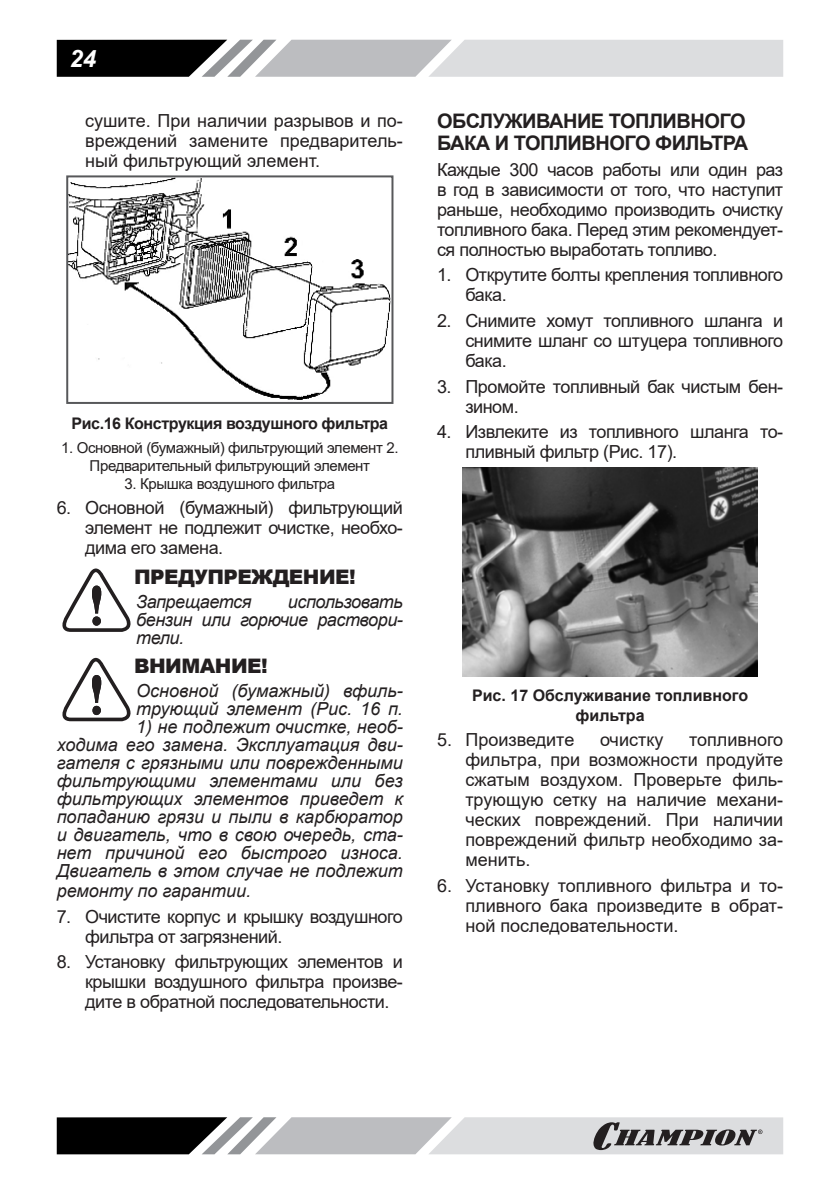
<style>
.page{position:relative;width:840px;height:1191px;background:#fff}
.page>*{position:absolute;margin:0;border:0;box-sizing:border-box;transform-origin:0 0}
.t1{font:italic 700 24px "Arial";color:#fff}
.t2{font:700 20px/22px "Arial";letter-spacing:-.025em;color:#231f20}
.t3{font:900 20px "Arial";letter-spacing:-.025em;color:#231f20}
.t4{font:18px/20px "Arial";letter-spacing:-.025em;color:#231f20;text-align:justify}
.t5{font:italic 18px/18px "Arial";color:#231f20;text-align:justify}
.t6{font:18px "Arial";color:#231f20}
.t7{font:italic 18px "Arial";letter-spacing:-.025em;color:#231f20}
.t8{font:700 16px/19.2px "Arial";letter-spacing:-.015em;color:#231f20;text-align:center}
.t9{font:15px/18px "Arial";letter-spacing:-.025em;color:#231f20;text-align:center}
</style>
<div class="page">
<svg style="left:57px;top:40px;width:725px;height:37px;background:#a7a8a9"></svg>
<svg style="left:57px;top:1117px;width:725px;height:37px;background:#9c9c9e"></svg>
<img style="left:69px;top:178px;width:321px;height:222px">
<div style="left:66px;top:175px;width:327px;height:229px;border:2px solid #57585a"></div>
<svg style="left:62px;top:568px;width:69px;height:64px"></svg>
<svg style="left:62px;top:658px;width:69px;height:63px"></svg>
<img style="left:462px;top:467px;width:295px;height:209px">
<h1 class="t1" style="left:70px;top:44px;width:28px">24</h1>
<p class="t4" style="left:85px;top:110px;width:319px">сушите. При наличии разрывов и по&shy;вреждений замените предваритель&shy;ный фильтрующий элемент.</p>
<p class="t8" style="left:71px;top:414px;width:318px">Рис.16 Конструкция воздушного фильтра</p>
<p class="t9" style="left:61px;top:438px;width:339px">1. Основной (бумажный) фильтрующий элемент 2.<br>Предварительный фильтрующий элемент</p>
<p class="t9" style="left:124px;top:474px;width:212px">3. Крышка воздушного фильтра</p>
<p class="t4" style="left:85px;top:498px;width:319px;text-indent:-28px">6. Основной (бумажный) фильтрующий элемент не подлежит очистке, необхо&shy;дима его замена.</p>
<p class="t3" style="left:134px;top:562px;width:223px">ПРЕДУПРЕЖДЕНИЕ!</p>
<p class="t7" style="left:136px;top:589px;width:117px">Запрещается</p>
<p class="t5" style="left:136px;top:592px;width:268px;text-indent:152px">использовать бензин или горючие раствори&shy;тели.</p>
<p class="t3" style="left:134px;top:651px;width:135px">ВНИМАНИЕ!</p>
<p class="t5" style="left:136px;top:682px;width:268px">Основной (бумажный) вфиль&shy;трующий элемент (Рис. 16 п.</p>
<p class="t5" style="left:57px;top:718px;width:347px;text-indent:79px">1) не подлежит очистке, необ&shy;ходима его замена. Эксплуатация дви&shy;гателя с грязными или поврежденны ми фильтрующими элемента ми или без фильтрующих элементов приведет к попаданию грязи и пыли в карбюратор и двигатель, что в свою очередь, ста&shy;нет причиной его быстрого износа.<br>Двигатель в этом случае не подлежит</p>
<p class="t5" style="left:57px;top:882px;width:196px">ремонту по гарантии.</p>
<p class="t4" style="left:85px;top:906px;width:319px;text-indent:-28px">7. Очистите корпус и крышку воздушного фильтра от загрязнений.</p>
<p class="t4" style="left:85px;top:952px;width:319px;text-indent:-28px">8. Установку фильтрующих элементов и крышки воздушного фильтра произве&shy;дите в обратной последовательности.</p>
<p class="t2" style="left:437px;top:110px;width:312px">ОБСЛУЖИВАНИЕ ТОПЛИВНОГО<br>БАКА И ТОПЛИВНОГО ФИЛЬТРА</p>
<p class="t4" style="left:437px;top:159px;width:347px">Каждые 300 часов работы или один раз в год в зависимости от того, что наступит раньше, необходимо производить очистку топливного бака. Перед этим рекомендует&shy;ся полностью выработать топливо.</p>
<p class="t4" style="left:465px;top:265px;width:319px;text-indent:-28px">1. Открутите болты крепления топливного бака.</p>
<p class="t4" style="left:465px;top:311px;width:319px;text-indent:-28px">2. Снимите хомут топливного шланга и снимите шланг со штуцера топливного бака.</p>
<p class="t4" style="left:465px;top:376px;width:319px;text-indent:-28px">3. Промойте топливный бак чистым бен&shy;зином.</p>
<p class="t4" style="left:465px;top:422px;width:319px;text-indent:-28px">4. Извлеките из топливного шланга то&shy;пливный фильтр (Рис. 17).</p>
<p class="t8" style="left:472px;top:686px;width:277px">Рис. 17 Обслуживание топливного фильтра</p>
<p class="t6" style="left:437px;top:727px;width:139px">5. Произведите</p>
<p class="t6" style="left:599px;top:727px;width:65px">очистку</p>
<p class="t4" style="left:465px;top:730px;width:319px;text-indent:223px">топливного фильтра, при возможности продуйте сжатым воздухом. Проверьте филь&shy;трующую сетку на наличие механи&shy;ческих повреждений. При наличии повреждений фильтр необходимо за&shy;менить.</p>
<p class="t4" style="left:465px;top:875px;width:319px;text-indent:-28px">6. Установку топливного фильтра и то&shy;пливного бака произведите в обрат&shy;ной последовательности.</p>
</div>
